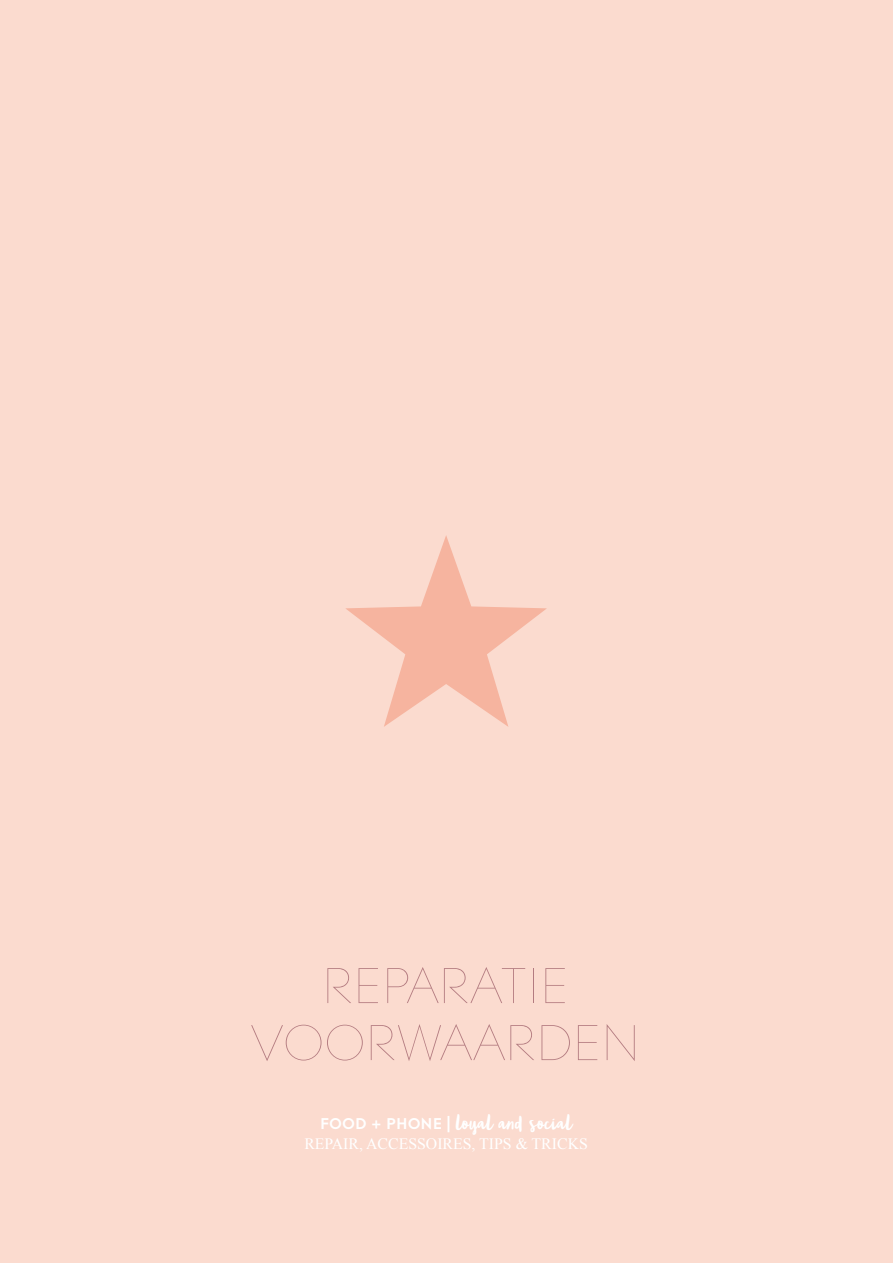
<style>
.page{position:relative;width:893px;height:1263px;background:#fbdbcf}
.page>*{position:absolute;margin:0;border:0;box-sizing:border-box;transform-origin:0 0}
.t1{font:52.5px/57px "Contax Pro 25 Ult Lig";color:#b37b80;text-align:center}
.t2{font:16.35px "Blog Script";color:#fff}
.t3{font:15.75px "Times New Roman";color:#fff}
.s1{font-family:"Contax Pro 75";font-weight:700}
</style>
<div class="page">
<svg style="left:346px;top:535px;width:201px;height:192px"></svg>
<h1 class="t1" style="left:251px;top:956px;width:390px">REPARATIE<br>VOORWAARDEN</h1>
<p class="t2" style="left:320px;top:1114px;width:254px"><span class="s1">FOOD + PHONE |</span> loyal and social</p>
<p class="t3" style="left:304px;top:1133px;width:285px">REPAIR, ACCESSOIRES, TIPS &amp; TRICKS</p>
</div>
